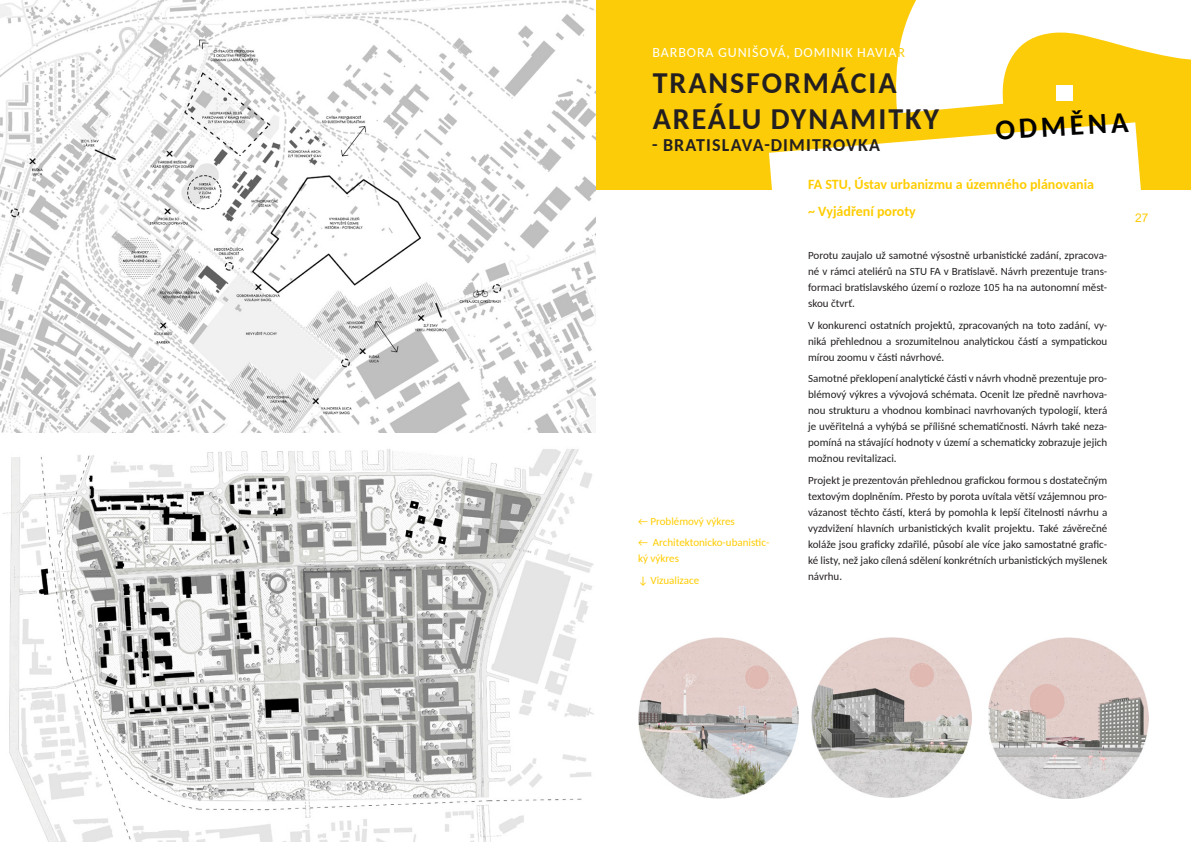
<style>
.page{position:relative;width:1191px;height:842px;background:#fff}
.page>*{position:absolute;margin:0;border:0;box-sizing:border-box;transform-origin:0 0}
.t1{font:700 30px/36px "Carlito";letter-spacing:.065em;color:#231f20}
.t2{font:700 29px "Carlito";color:#000}
.t3{font:700 18px "Carlito";letter-spacing:.065em;color:#231f20}
.odstavec{font:700 14px "Carlito";color:#fc0}
.t4{font:14px "Carlito";letter-spacing:.065em;color:#fff}
.t5{font:12px "Arial";color:#fdcc09}
.odstavec-2{font:11px/16px "Carlito";color:#231f20;text-align:justify}
.odstavec-3{font:11px/16px "Carlito";color:#fc0}
.s1{color:#fdcc09}
</style>
<div class="page">
<div style="left:595px;top:0;width:596px;height:190px;background:#fdcc09"></div>
<svg style="left:896px;top:0;width:295px;height:113px"></svg>
<svg style="left:769px;top:122px;width:372px;height:68px;fill:#fff"></svg>
<img style="left:0;top:0;width:595px;height:432px">
<img style="left:3px;top:449px;width:591px;height:393px">
<img style="left:638px;top:638px;width:160px;height:160px">
<img style="left:811px;top:638px;width:160px;height:160px">
<img style="left:988px;top:638px;width:160px;height:160px">
<div style="left:1056px;top:86px;width:16px;height:15px;background:#fff"></div>
<p class="t4" style="left:652px;top:43px;width:254px">BARBORA GUNIŠOVÁ, DOMINIK HAVIA<span class="s1">R</span></p>
<p class="t1" style="left:653px;top:64px;width:288px">TRANSFORMÁCIA<br>AREÁLU DYNAMITKY</p>
<p class="t3" style="left:652px;top:133px;width:229px">- BRATISLAVA-DIMITROVKA</p>
<p class="t2" style="left:994px;top:110px;width:134px;rotate:-3deg">ODMĚNA</p>
<p class="odstavec-3" style="left:638px;top:512px;width:98px">← Problémový výkres</p>
<p class="odstavec-3" style="left:638px;top:534px;width:133px">← Architektonicko-ubanistic&shy;ký výkres</p>
<p class="odstavec-3" style="left:638px;top:572px;width:63px">↓ Vizualizace</p>
<p class="odstavec" style="left:808px;top:175px;width:287px">FA STU, Ústav urbanizmu a územného plánovania</p>
<p class="odstavec" style="left:808px;top:201px;width:109px">~ Vyjádření poroty</p>
<p class="odstavec-2" style="left:808px;top:247px;width:301px">Porotu zaujalo už samotné výsostně urbanistické zadání, zpracova&shy;né v rámci ateliérů na STU FA v Bratislavě. Návrh prezentuje trans&shy;formaci bratislavského území o rozloze 105 ha na autonomní měst&shy;skou čtvrť.</p>
<p class="odstavec-2" style="left:808px;top:317px;width:301px">V konkurenci ostatních projektů, zpracovaných na toto zadání, vy&shy;niká přehlednou a srozumitelnou analytickou částí a sympatickou mírou zoomu v části návrhové.</p>
<p class="odstavec-2" style="left:808px;top:370px;width:301px">Samotné překlopení analytické části v návrh vhodně prezentuje pro&shy;blémový výkres a vývojová schémata. Ocenit lze předně navrhova&shy;nou strukturu a vhodnou kombinaci navrhovaných typologií, která je uvěřitelná a vyhýbá se přílišné schematičnosti. Návrh také neza&shy;pomíná na stávající hodnoty v území a schematicky zobrazuje jejich možnou revitalizaci.</p>
<p class="odstavec-2" style="left:808px;top:472px;width:301px">Projekt je prezentován přehlednou grafickou formou s dostatečným textovým doplněním. Přesto by porota uvítala větší vzájemnou pro&shy;vázanost těchto částí, která by pomohla k lepší čitelnosti návrhu a vyzdvižení hlavních urbanistických kvalit projektu. Také závěrečné koláže jsou graficky zdařilé, působí ale více jako samostatné grafic&shy;ké listy, než jako cílená sdělení konkrétních urbanistických myšlenek návrhu.</p>
<p class="t5" style="left:1135px;top:209px;width:15px">27</p>
</div>
